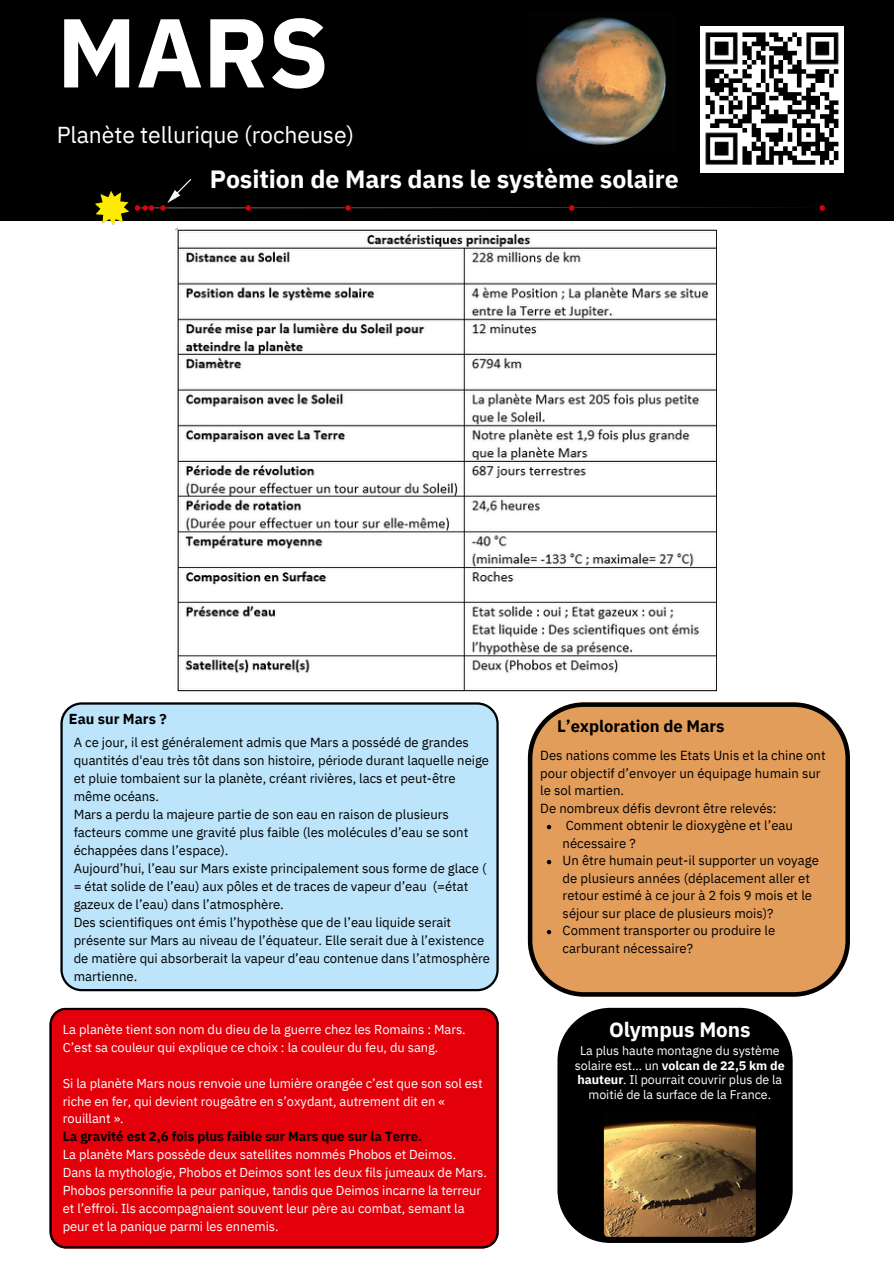
<style>
.page{position:relative;width:894px;height:1264px;background:#fff}
.page>*{position:absolute;margin:0;border:0;box-sizing:border-box;transform-origin:0 0}
.t1{font:700 97.65px "IBM Plex Sans";color:#fff}
.t2{font:700 24.9px "IBM Plex Sans";letter-spacing:-.005em;color:#fff}
.t3{font:22.95px "IBM Plex Sans";letter-spacing:-.005em;color:#fff}
.t4{font:700 20.7px "IBM Plex Sans";letter-spacing:-.005em;color:#fff}
.t5{font:700 16.65px "IBM Plex Sans";letter-spacing:-.005em;color:#000}
.t6{font:700 14.4px "IBM Plex Sans";color:#000}
.t7{font:13.2px/17.5px "IBM Plex Sans";color:#000}
.t8{font:13.05px/18px "IBM Plex Sans";letter-spacing:-.005em;color:#000}
.t9{font:700 13.05px "IBM Plex Sans";color:#000}
.t10{font:12.9px/17.9px "IBM Plex Sans";letter-spacing:-.005em;color:#fff}
.t11{font:12.45px/14.5px "IBM Plex Sans";letter-spacing:-.005em;color:#fff;text-align:center}
.s1{font-weight:700}
</style>
<div class="page">
<div style="left:0;top:0;width:893px;height:221px;background:#000"></div>
<img style="left:95px;top:141px;width:749px;height:124px">
<img style="left:527px;top:17px;width:148px;height:134px">
<div style="left:60px;top:702px;width:438px;height:289px;background:#bce4fa"></div>
<img style="left:176px;top:229px;width:540px;height:462px">
<svg style="left:527px;top:702px;width:322px;height:294px;background:#d7985d"></svg>
<svg style="left:546px;top:824px;width:5px;height:5px"></svg>
<svg style="left:546px;top:859px;width:5px;height:5px"></svg>
<svg style="left:546px;top:929px;width:5px;height:5px"></svg>
<div style="left:557px;top:1007px;width:235px;height:235px;background:#000;border-radius:53px"></div>
<img style="left:603px;top:1112px;width:152px;height:124px;border-radius:4px">
<img style="left:700px;top:26px;width:143px;height:146px">
<div style="left:49px;top:1007px;width:449px;height:241px;background:#e3000b"></div>
<h5 class="t1" style="left:57px;top:-13px;width:274px">MARS</h5>
<h5 class="t3" style="left:57px;top:119px;width:299px">Planète tellurique (rocheuse)</h5>
<h6 class="t2" style="left:210px;top:163px;width:470px">Position de Mars dans le système solaire</h6>
<p class="t6" style="left:69px;top:709px;width:99px">Eau sur Mars ?</p>
<p class="t8" style="left:74px;top:733px;width:418px">A ce jour, il est généralement admis que Mars a possédé de grandes quantités d'eau très tôt dans son histoire, période durant laquelle neige et pluie tombaient sur la planète, créant rivières, lacs et peut-être même océans.<br>Mars a perdu la majeure partie de son eau en raison de plusieurs facteurs comme une gravité plus faible (les molécules d’eau se sont échappées dans l’espace).<br>Aujourd’hui, l’eau sur Mars existe principalement sous forme de glace ( = état solide de l’eau) aux pôles et de traces de vapeur d’eau (=état gazeux de l’eau) dans l’atmosphère.<br>Des scientifiques ont émis l’hypothèse que de l’eau liquide serait présente sur Mars au niveau de l’équateur. Elle serait due à l’existence de matière qui absorberait la vapeur d’eau contenue dans l’atmosphère martienne.</p>
<p class="t10" style="left:63px;top:1020px;width:404px">La planète tient son nom du dieu de la guerre chez les Romains : Mars.<br>C’est sa couleur qui explique ce choix : la couleur du feu, du sang.</p>
<p class="t10" style="left:63px;top:1073px;width:421px">Si la planète Mars nous renvoie une lumière orangée c’est que son sol est riche en fer, qui devient rougeâtre en s’oxydant, autrement dit en « rouillant ».</p>
<h4 class="t10" style="left:63px;top:1145px;width:395px">La planète Mars possède deux satellites nommés Phobos et Deimos.</h4>
<h2 class="t10" style="left:63px;top:1163px;width:425px">Dans la mythologie, Phobos et Deimos sont les deux fils jumeaux de Mars.<br>Phobos personnifie la peur panique, tandis que Deimos incarne la terreur et l’effroi. Ils accompagnaient souvent leur père au combat, semant la peur et la panique parmi les ennemis.</h2>
<p class="t9" style="left:63px;top:1127px;width:361px">La gravité est 2,6 fois plus faible sur Mars que sur la Terre.</p>
<p class="t5" style="left:557px;top:715px;width:169px">L’exploration de Mars</p>
<h5 class="t7" style="left:540px;top:746px;width:287px">Des nations comme les Etats Unis et la chine ont pour objectif d’envoyer un équipage humain sur le sol martien.<br>De nombreux défis devront être relevés:</h5>
<h6 class="t7" style="left:562px;top:816px;width:232px">Comment obtenir le dioxygène et l’eau nécessaire ?</h6>
<p class="t7" style="left:562px;top:851px;width:258px">Un être humain peut-il supporter un voyage de plusieurs années (déplacement aller et retour estimé à ce jour à 2 fois 9 mois et le séjour sur place de plusieurs mois)?</p>
<p class="t7" style="left:562px;top:921px;width:214px">Comment transporter ou produire le carburant nécessaire?</p>
<p class="t4" style="left:609px;top:1015px;width:143px">Olympus Mons</p>
<p class="t11" style="left:574px;top:1043px;width:211px">La plus haute montagne du système solaire est… un <span class="s1">volcan de 22,5 km de hauteur</span>. Il pourrait couvrir plus de la moitié de la surface de la France.</p>
</div>
